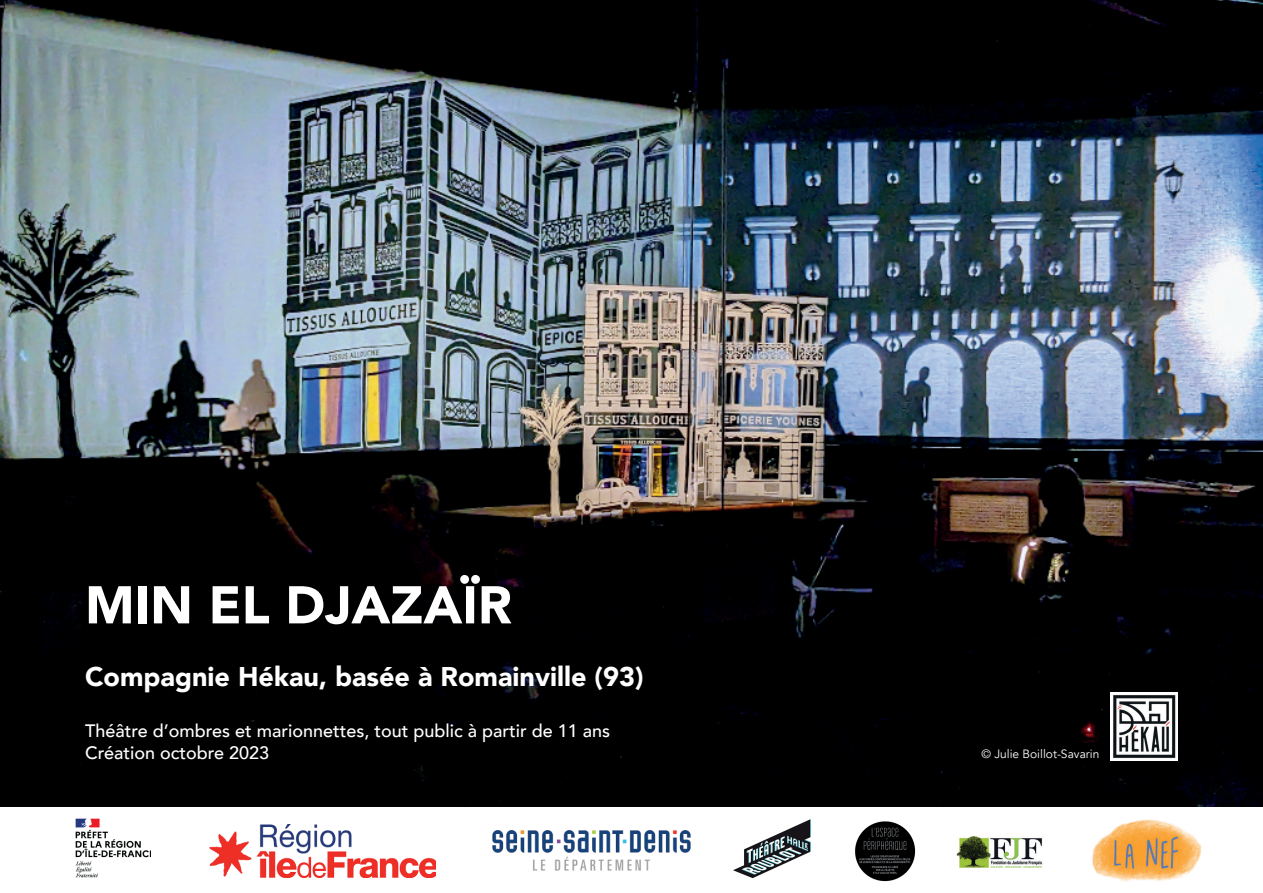
<style>
.page{position:relative;width:1263px;height:893px;background:#fff}
.page>*{position:absolute;margin:0;border:0;box-sizing:border-box;transform-origin:0 0}
.t1{font:900 52.5px "Avenir";color:#fff}
.t2{font:900 27px "Avenir";color:#fff}
.t3{font:500 18px/21.6px "Avenir";color:#fff}
.t4{font:12px "Avenir";color:#fff}
</style>
<div class="page">
<img style="left:0;top:0;width:1263px;height:807px">
<img style="left:1110px;top:692px;width:68px;height:68px">
<img style="left:956px;top:835px;width:87px;height:33px">
<img style="left:1092px;top:820px;width:109px;height:62px">
<img style="left:209px;top:825px;width:227px;height:52px">
<img style="left:75px;top:818px;width:76px;height:60px">
<img style="left:734px;top:820px;width:76px;height:59px">
<img style="left:855px;top:821px;width:61px;height:61px">
<img style="left:492px;top:830px;width:199px;height:41px">
<h1 class="t1" style="left:85px;top:560px;width:428px">MIN EL DJAZAÏR</h1>
<h2 class="t2" style="left:85px;top:653px;width:560px">Compagnie Hékau, basée à Romainville (93)</h2>
<p class="t3" style="left:85px;top:719px;width:527px">Théâtre d’ombres et marionnettes, tout public à partir de 11 ans<br>Création octobre 2023</p>
<p class="t4" style="left:981px;top:747px;width:120px">© Julie Boillot-Savarin</p>
</div>
